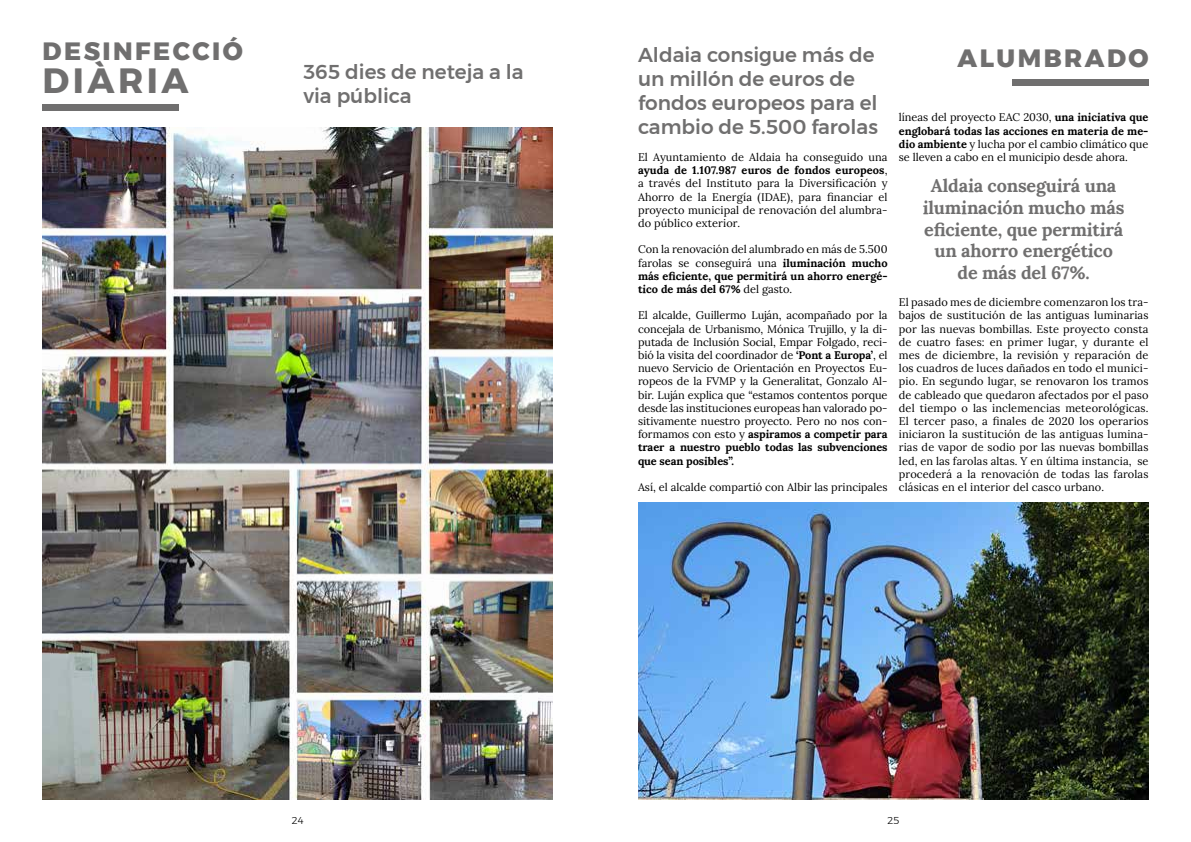
<style>
.page{position:relative;width:1191px;height:842px;background:#fff}
.page>*{position:absolute;margin:0;border:0;box-sizing:border-box;transform-origin:0 0}
.t1{font:700 35px "Montserrat";letter-spacing:.1em;color:#706f6f}
.t2{font:800 25px "Montserrat";letter-spacing:.1em;color:#706f6f}
.t3{font:500 20px/24px "Montserrat";color:#706f6f}
.t4{font:700 18px/21.6px "Lora";letter-spacing:-.01em;color:#706f6f;text-align:center}
.t5{font:11px/13.2px "Lora";color:#000;text-align:justify}
.t6{font:700 11px/13.2px "Lora";color:#000;text-align:justify}
.t7{font:300 10px "Montserrat";color:#000}
.s1{font-weight:700}
.s2{font-weight:400}
</style>
<div class="page">
<div style="left:1012px;top:80px;width:136px;height:6px;background:#706f6f"></div>
<img style="left:638px;top:503px;width:510px;height:296px">
<div style="left:43px;top:104px;width:136px;height:6px;background:#706f6f"></div>
<img style="left:43px;top:127px;width:510px;height:672px">
<h2 class="t2" style="left:43px;top:31px;width:202px">DESINFECCIÓ</h2>
<h1 class="t1" style="left:43px;top:53px;width:148px">DIÀRIA</h1>
<h3 class="t3" style="left:303px;top:59px;width:222px">365 dies de neteja a la via pública</h3>
<h3 class="t3" style="left:638px;top:43px;width:241px">Aldaia consigue más de un millón de euros de fondos europeos para el cambio de 5.500 farolas</h3>
<p class="t5" style="left:638px;top:150px;width:251px">El Ayuntamiento de Aldaia ha conseguido una <span class="s1">ayuda de 1.107.987 euros de fondos europeos</span>, a través del Instituto para la Diversificación y Ahorro de la Energía (IDAE), para financiar el proyecto municipal de renovación del alumbra&shy;do público exterior.</p>
<p class="t6" style="left:638px;top:242px;width:251px"><span class="s2">Con la renovación del alumbrado en más de 5.500 farolas se conseguirá una</span> iluminación mucho más eficiente, que permitirá un ahorro energé&shy;tico de más del 67% <span class="s2">del gasto.</span></p>
<p class="t5" style="left:638px;top:308px;width:251px">El alcalde, Guillermo Luján, acompañado por la concejala de Urbanismo, Mónica Trujillo, y la di&shy;putada de Inclusión Social, Empar Folgado, reci&shy;bió la visita del coordinador de <span class="s1">‘Pont a Europa’</span>, el nuevo Servicio de Orientación en Proyectos Eu&shy;ropeos de la FVMP y la Generalitat, Gonzalo Al&shy;bir. Luján explica que “estamos contentos porque desde las instituciones europeas han valorado po&shy;sitivamente nuestro proyecto. Pero no nos con&shy;formamos con esto y <span class="s1">aspiramos a competir para traer a nuestro pueblo todas las subvenciones que sean posibles”.</span></p>
<p class="t5" style="left:638px;top:480px;width:251px">Así, el alcalde compartió con Albir las principales</p>
<h2 class="t2" style="left:957px;top:38px;width:192px">ALUMBRADO</h2>
<p class="t5" style="left:899px;top:110px;width:251px">líneas del proyecto EAC 2030, <span class="s1">una iniciativa que englobará todas las acciones en materia de me&shy;dio ambiente</span> y lucha por el cambio climático que se lleven a cabo en el municipio desde ahora.</p>
<h3 class="t4" style="left:922px;top:173px;width:203px">Aldaia conseguirá una iluminación mucho más eficiente, que permitirá un ahorro energético de más del 67%.</h3>
<p class="t5" style="left:899px;top:295px;width:251px">El pasado mes de diciembre comenzaron los tra&shy;bajos de sustitución de las antiguas luminarias por las nuevas bombillas. Este proyecto consta de cuatro fases: en primer lugar, y durante el mes de diciembre, la revisión y reparación de los cuadros de luces dañados en todo el munici&shy;pio. En segundo lugar, se renovaron los tramos de cableado que quedaron afectados por el paso del tiempo o las inclemencias meteorológicas.<br>El tercer paso, a finales de 2020 los operarios iniciaron la sustitución de las antiguas lumina&shy;rias de vapor de sodio por las nuevas bombillas led, en las farolas altas. Y en última instancia, se procederá a la renovación de todas las farolas clásicas en el interior del casco urbano.</p>
<p class="t7" style="left:292px;top:813px;width:13px">24</p>
<p class="t7" style="left:887px;top:813px;width:13px">25</p>
</div>
